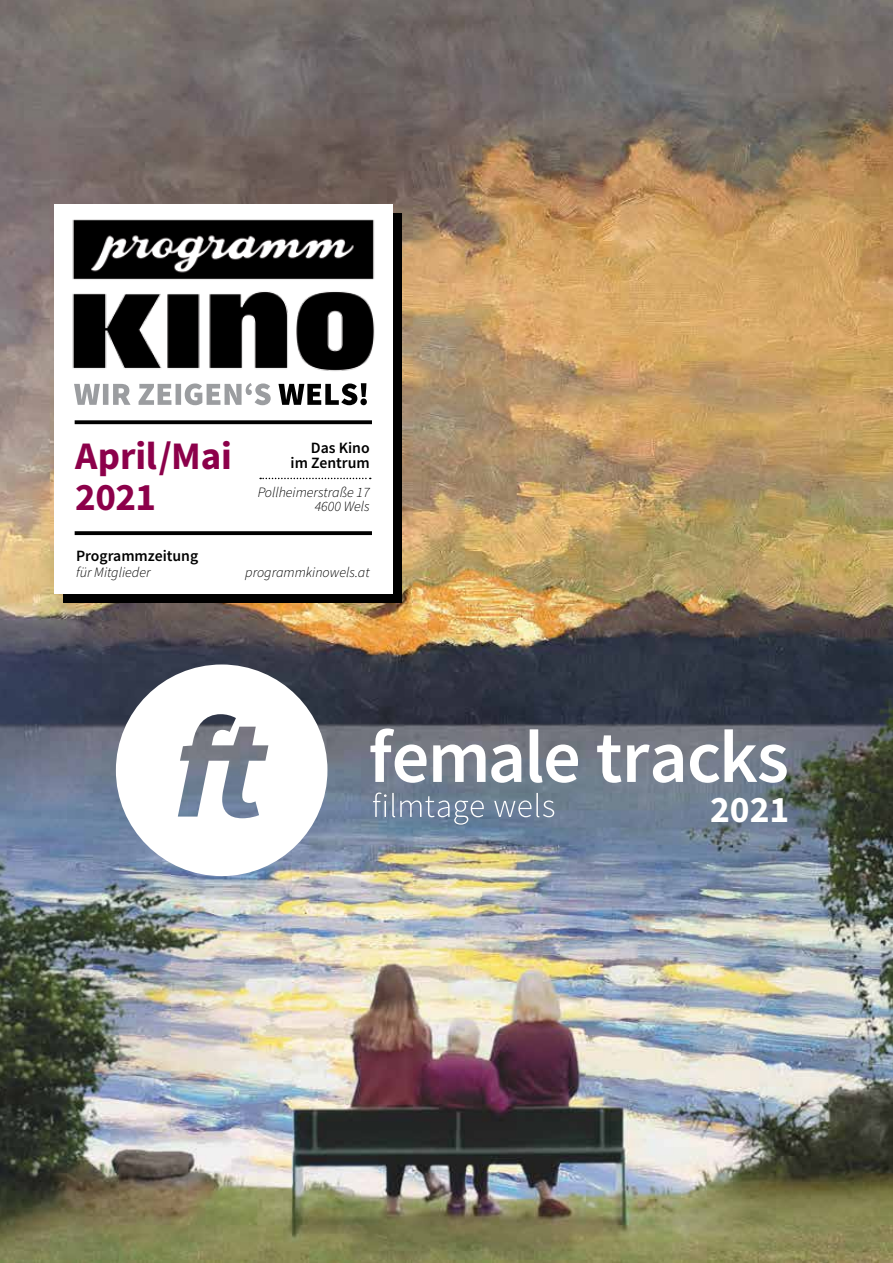
<style>
.page{position:relative;width:893px;height:1263px;background:#fff}
.page>*{position:absolute;margin:0;border:0;box-sizing:border-box;transform-origin:0 0}
.t1{font:700 39px/41.1px "Source Sans Pro";letter-spacing:-.005em;color:#8c004a}
.t2{font:700 37.5px "Source Sans Pro";color:#fff}
.t3{font:600 15.75px/15.8px "Source Sans Pro";color:#000;text-align:right}
.t4{font:italic 300 14.25px/14.2px "Source Sans Pro";color:#000;text-align:right}
</style>
<div class="page">
<img style="left:0;top:0;width:893px;height:1263px">
<div style="left:63px;top:213px;width:339px;height:390px;background:#000"></div>
<div style="left:54px;top:204px;width:338px;height:390px;background:#fff"></div>
<img style="left:72px;top:219px;width:303px;height:152px">
<svg style="left:75px;top:420px;width:297px;height:4px"></svg>
<svg style="left:278px;top:383px;width:89px;height:22px"></svg>
<svg style="left:74px;top:383px;width:197px;height:22px"></svg>
<svg style="left:75px;top:531px;width:297px;height:4px"></svg>
<svg style="left:260px;top:478px;width:111px;height:1px"></svg>
<svg style="left:370px;top:728px;width:417px;height:55px"></svg>
<svg style="left:373px;top:792px;width:181px;height:33px;background:#7a8da1"></svg>
<svg style="left:116px;top:664px;width:211px;height:212px"></svg>
<h1 class="t1" style="left:75px;top:434px;width:158px">April/Mai<br>2021</h1>
<p class="t3" style="left:291px;top:439px;width:81px">Das Kino im Zentrum</p>
<p class="t4" style="left:258px;top:485px;width:114px">Pollheimerstraße 17<br>4600 Wels</p>
<p class="t3" style="left:76px;top:548px;width:124px">Programmzeitung</p>
<p class="t4" style="left:76px;top:565px;width:76px">für Mitglieder</p>
<p class="t4" style="left:245px;top:565px;width:126px">programmkinowels.at</p>
<h2 class="t2" style="left:710px;top:784px;width:81px">2021</h2>
</div>
